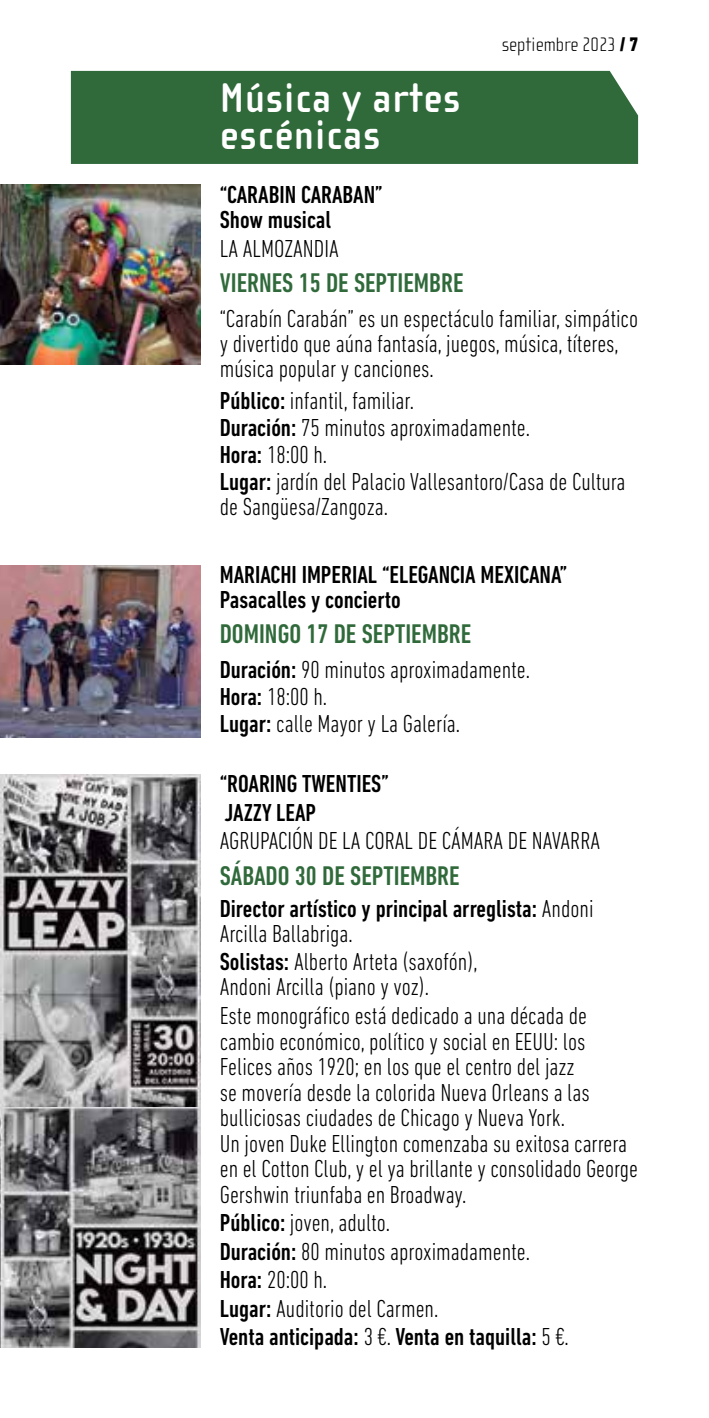
<style>
.page{position:relative;width:709px;height:1418px;background:#fff}
.page>*{position:absolute;margin:0;border:0;box-sizing:border-box;transform-origin:0 0}
.t1{font:700 42.5px/37.5px "Cholla Sans";letter-spacing:.025em;color:#fff}
.t2{font:500 condensed 27.5px "DIN Next LT Pro";color:#306a3b}
.t3{font:300 condensed 25px/25.5px "DIN Next LT Pro";color:#000}
.t4{font:500 condensed 25px/25px "DIN Next LT Pro";color:#000}
.t5{font:100 20px "Cholla Sans";color:#000}
.s1{font-family:"DIN Next LT Pro";font-weight:800;font-stretch:condensed}
.s2{font-weight:500}
.s3{font-weight:300}
</style>
<div class="page">
<img style="left:0;top:775px;width:200px;height:332px">
<img style="left:0;top:184px;width:200px;height:180px">
<img style="left:0;top:565px;width:200px;height:172px">
<svg style="left:0;top:1107px;width:200px;height:239px;background:#737274"></svg>
<div style="left:71px;top:71px;width:567px;height:93px;background:#306a3b"></div>
<h1 class="t1" style="left:220px;top:79px;width:242px">Música y artes escénicas</h1>
<p class="t5" style="left:502px;top:33px;width:138px">septiembre 2023 <span class="s1">/ 7</span></p>
<p class="t4" style="left:220px;top:182px;width:28px">“Carabin</p>
<p class="t4" style="left:301px;top:182px;width:22px">Caraban</p>
<p class="t4" style="left:375px;top:182px;width:9px">”</p>
<p class="t4" style="left:220px;top:207px;width:113px">Show musical</p>
<p class="t3" style="left:220px;top:235px;width:120px">LA ALMOZANDIA</p>
<p class="t2" style="left:220px;top:267px;width:245px">VIERNES 15 DE SEPTIEMBRE</p>
<p class="t3" style="left:220px;top:305px;width:420px">“Carabín Carabán” es un espectáculo familiar, simpático y divertido que aúna fantasía, juegos, música, títeres, música popular y canciones.</p>
<p class="t3" style="left:220px;top:387px;width:407px;line-height:26.5px"><span class="s2">Público:</span> infantil, familiar.<br><span class="s2">Duración:</span> 75 minutos aproximadamente.<br><span class="s2">Hora:</span> 18:00 h.<br><span class="s2">Lugar:</span> jardín del Palacio Vallesantoro/Casa de Cultura de Sangüesa/Zangoza.</p>
<p class="t4" style="left:220px;top:561px;width:24px">Mariachi</p>
<p class="t4" style="left:302px;top:561px;width:17px">Imperial</p>
<p class="t4" style="left:382px;top:561px;width:28px">“Elegancia</p>
<p class="t4" style="left:480px;top:561px;width:44px">Mexicana</p>
<p class="t4" style="left:560px;top:561px;width:9px">”</p>
<p class="t4" style="left:220px;top:586px;width:182px">Pasacalles y concierto</p>
<p class="t2" style="left:220px;top:618px;width:253px">DOMINGO 17 DE SEPTIEMBRE</p>
<p class="t3" style="left:220px;top:655px;width:312px;line-height:27.2px"><span class="s2">Duración:</span> 90 minutos aproximadamente.<br><span class="s2">Hora:</span> 18:00 h.<br><span class="s2">Lugar:</span> calle Mayor y La Galería.</p>
<p class="t4" style="left:220px;top:771px;width:29px">“Roaring</p>
<p class="t4" style="left:302px;top:771px;width:34px">Twenties</p>
<p class="t4" style="left:381px;top:771px;width:9px">”</p>
<p class="t4" style="left:225px;top:799px;width:93px">JAZZY LEAP</p>
<p class="t3" style="left:220px;top:828px;width:20px">Agrupación</p>
<p class="t3" style="left:318px;top:828px;width:67px">de la Coral</p>
<p class="t3" style="left:418px;top:828px;width:54px">de Cámara</p>
<p class="t3" style="left:508px;top:828px;width:46px">de Navarra</p>
<p class="t2" style="left:220px;top:860px;width:241px">SÁBADO 30 DE SEPTIEMBRE</p>
<p class="t4" style="left:220px;top:896px;width:375px">Director artístico y principal arreglista: <span class="s3">Andoni<br>Arcilla Ballabriga.</span></p>
<p class="t3" style="left:220px;top:948px;width:259px"><span class="s2">Solistas:</span> Alberto Arteta (saxofón),<br>Andoni Arcilla (piano y voz).</p>
<p class="t3" style="left:220px;top:1002px;width:420px">Este monográfico está dedicado a una década de cambio económico, político y social en EEUU: los Felices años 1920; en los que el centro del jazz<br>se movería desde la colorida Nueva Orleans a las bulliciosas ciudades de Chicago y Nueva York.<br>Un joven Duke Ellington comenzaba su exitosa carrera en el Cotton Club, y el ya brillante y consolidado George Gershwin triunfaba en Broadway.</p>
<p class="t3" style="left:220px;top:1208px;width:350px;line-height:28.5px"><span class="s2">Público:</span> joven, adulto.<br><span class="s2">Duración:</span> 80 minutos aproximadamente.<br><span class="s2">Hora:</span> 20:00 h.<br><span class="s2">Lugar:</span> Auditorio del Carmen.<br><span class="s2">Venta anticipada:</span> 3 €. <span class="s2">Venta en taquilla:</span> 5 €.</p>
</div>
